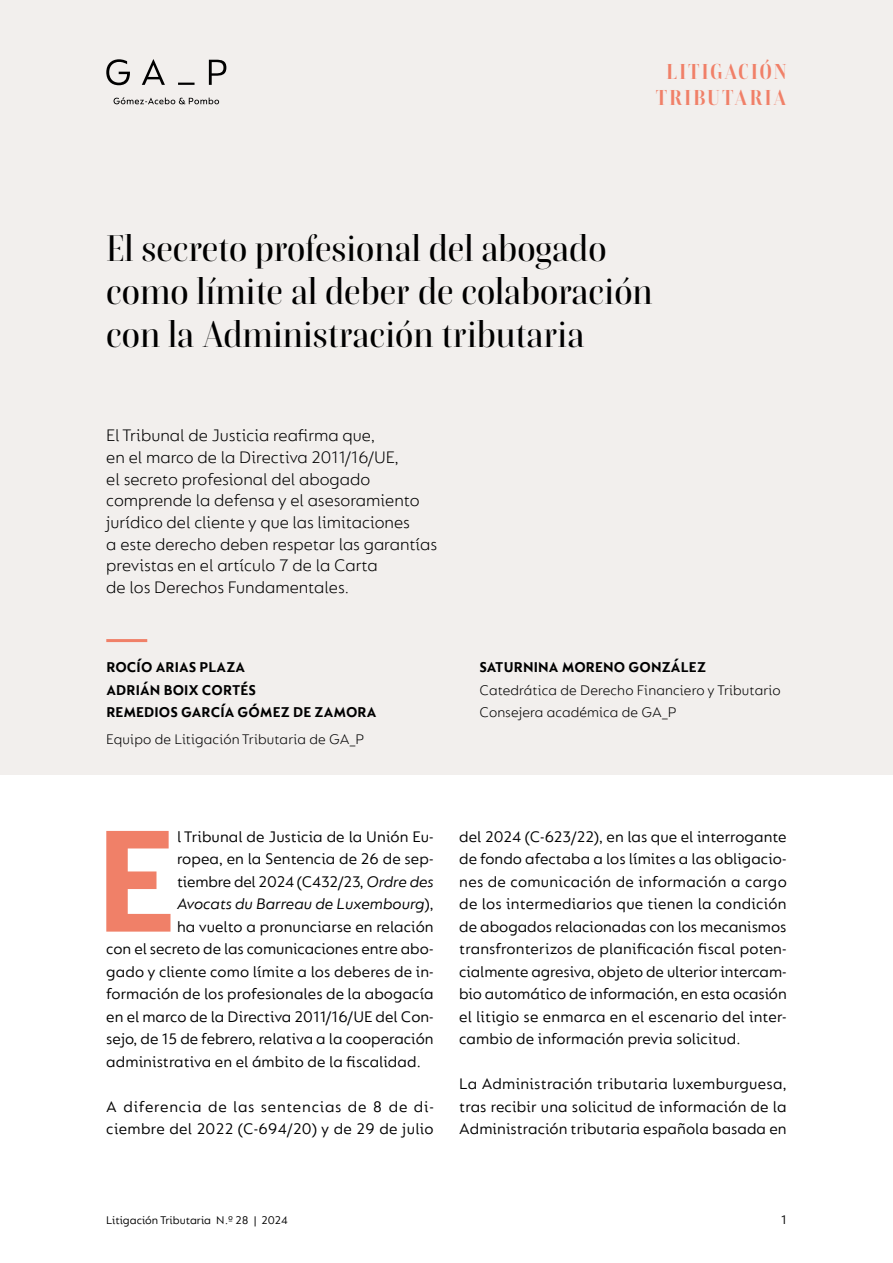
<style>
.page{position:relative;width:893px;height:1263px;background:#fff}
.page>*{position:absolute;margin:0;border:0;box-sizing:border-box;transform-origin:0 0}
.t1{font:700 155.4px "FS Lucas";color:#f08068}
.t2{font:500 36px/43.2px "Boska";color:#000}
.t3{font:700 21px/25.2px "Boska";letter-spacing:.1em;color:#f08068;text-align:center}
.t4{font:300 18px/21.6px "FS Lucas";color:#000}
.t5{font:16.5px/22.5px "FS Lucas";letter-spacing:.005em;color:#000;text-align:justify}
.t6{font:16.5px/22.5px "FS Lucas";letter-spacing:.03em;color:#000}
.t7{font:italic 16.5px "FS Lucas";color:#000}
.t8{font:300 15px/22.5px "FS Lucas";letter-spacing:.01em;color:#000}
.t9{font:700 15px/22.5px "FS Lucas";letter-spacing:.01em;color:#000}
.t10{font:13.5px "FS Lucas";color:#000}
.t11{font:12px "FS Lucas";color:#000}
.s1{font-style:italic}
.s2{font-style:normal}
</style>
<div class="page">
<div style="left:0;top:0;width:893px;height:774px;background:#f2efed"></div>
<svg style="left:106px;top:59px;width:120px;height:45px"></svg>
<hr style="left:106px;top:639px;width:41px;height:3px;background:#f08068">
<p class="t3" style="left:656px;top:59px;width:132px">LITIGACIÓN<br>TRIBUTARIA</p>
<h2 class="t2" style="left:106px;top:227px;width:548px">El secreto profesional del abogado como límite al deber de colaboración con la Administración tributaria</h2>
<p class="t4" style="left:106px;top:424px;width:332px">El Tribunal de Justicia reafirma que,<br>en el marco de la Directiva 2011/16/UE,<br>el secreto profesional del abogado comprende la defensa y el asesoramiento jurídico del cliente y que las limitaciones<br>a este derecho deben respetar las garantías previstas en el artículo 7 de la Carta<br>de los Derechos Fundamentales.</p>
<p class="t9" style="left:106px;top:656px;width:272px">ROCÍO ARIAS PLAZA<br>ADRIÁN BOIX CORTÉS<br>REMEDIOS GARCÍA GÓMEZ DE ZAMORA</p>
<p class="t8" style="left:106px;top:728px;width:259px">Equipo de Litigación Tributaria de GA_P</p>
<p class="t9" style="left:479px;top:656px;width:228px">SATURNINA MORENO GONZÁLEZ</p>
<p class="t8" style="left:479px;top:678px;width:303px">Catedrática de Derecho Financiero y Tributario<br>Consejera académica de GA_P</p>
<h1 class="t1" style="left:95px;top:791px;width:83px">E</h1>
<p class="t5" style="left:177px;top:825px;width:258px">l Tribunal de Justicia de la Unión Eu-</p>
<p class="t5" style="left:177px;top:847px;width:258px">ropea, en la Sentencia de 26 de sep-</p>
<p class="t5" style="left:177px;top:870px;width:258px">tiembre del 2024 (C432/23, <span class="s1">Ordre des</span></p>
<p class="t7" style="left:177px;top:894px;width:258px">Avocats du Barreau de Luxembourg<span class="s2">),</span></p>
<p class="t5" style="left:177px;top:915px;width:258px">ha vuelto a pronunciarse en relación</p>
<p class="t5" style="left:106px;top:937px;width:329px">con el secreto de las comunicaciones entre abo-</p>
<p class="t5" style="left:106px;top:960px;width:329px">gado y cliente como límite a los deberes de in-</p>
<p class="t5" style="left:106px;top:982px;width:329px">formación de los profesionales de la abogacía</p>
<p class="t5" style="left:106px;top:1005px;width:329px">en el marco de la Directiva 2011/16/UE del Con-</p>
<p class="t5" style="left:106px;top:1027px;width:329px">sejo, de 15 de febrero, relativa a la cooperación</p>
<p class="t5" style="left:106px;top:1050px;width:316px">administrativa en el ámbito de la fiscalidad.</p>
<p class="t6" style="left:106px;top:1095px;width:329px">A diferencia de las sentencias de 8 de di&shy;ciembre del 2022 (C-694/20) y de 29 de julio</p>
<p class="t5" style="left:459px;top:825px;width:329px">del 2024 (C-623/22), en las que el interrogante de fondo afectaba a los límites a las obligacio&shy;nes de comunicación de información a cargo de los intermediarios que tienen la condición de abogados relacionadas con los mecanismos transfronterizos de planificación fiscal poten&shy;cialmente agresiva, objeto de ulterior intercam&shy;bio automático de información, en esta ocasión el litigio se enmarca en el escenario del inter&shy;cambio de información previa solicitud.</p>
<p class="t5" style="left:459px;top:1072px;width:329px">La Administración tributaria luxemburguesa, tras recibir una solicitud de información de la Administración tributaria española basada en</p>
<p class="t11" style="left:106px;top:1213px;width:183px">Litigación Tributaria N .º 28 | 2024</p>
<p class="t10" style="left:781px;top:1212px;width:7px">1</p>
</div>
